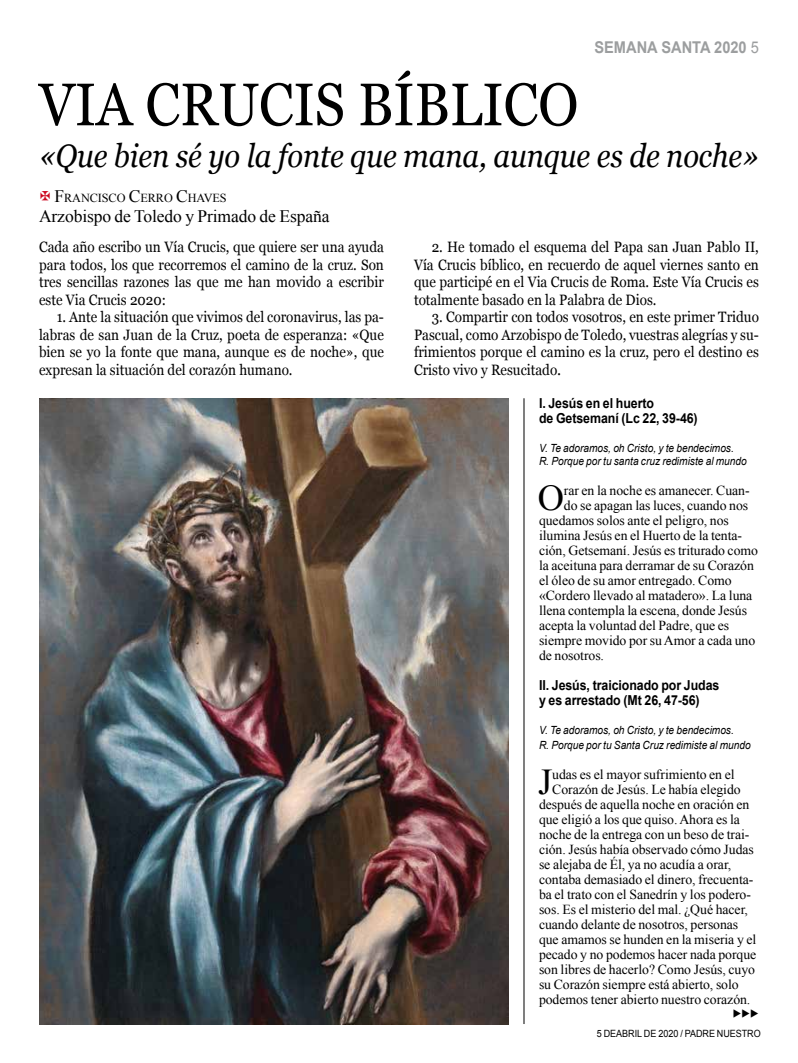
<style>
.page{position:relative;width:798px;height:1063px;background:#fff}
.page>*{position:absolute;margin:0;border:0;box-sizing:border-box;transform-origin:0 0}
.t1{font:60px "Georgia";color:#000;scale:.9 1}
.t2{font:36.38px "Times New Roman";color:#000}
.t3{font:italic 32.5px "Georgia";letter-spacing:-.005em;color:#000;scale:.9 1}
.t4{font:17.5px "Times New Roman";letter-spacing:-.005em;color:#000}
.t5{font:700 16.25px "Arial";color:#9c9e9f;scale:.9 1}
.t6{font:15px/17.5px "Georgia";color:#000;text-align:justify;scale:.9 1}
.t7{font:13.75px "Times New Roman";letter-spacing:-.005em;color:#000}
.t8{font:700 13.75px/15px "Arial";letter-spacing:-.005em;color:#000;scale:.9 1}
.t9{font:12.25px "Times New Roman";letter-spacing:-.005em;color:#000}
.t10{font:italic 11.25px/13.5px "Arial";color:#000;scale:.9 1}
.t11{font:10px "Arial";color:#000;scale:.9 1}
.t12{font:10px "Wingdings 3";color:#000}
.s1{font-weight:400}
.s2{font-size:17.5px}
</style>
<div class="page">
<hr style="left:523px;top:398px;width:1px;height:626px;background:#000">
<img style="left:39px;top:398px;width:470px;height:626px">
<p class="t5" style="left:594px;top:37px;width:184px">SEMANA SANTA 2020 <span class="s1">5</span></p>
<h1 class="t1" style="left:39px;top:61px;width:600px">VIA CRUCIS BÍBLICO</h1>
<h3 class="t3" style="left:39px;top:132px;width:801px">«Que bien sé yo la fonte que mana, aunque es de noche»</h3>
<p class="t9" style="left:54px;top:189px;width:174px"><span class="s2">F</span>RANCISCO <span class="s2">C</span>ERRO <span class="s2">C</span>HAVES</p>
<p class="t4" style="left:39px;top:204px;width:292px">Arzobispo de Toledo y Primado de España</p>
<p class="t6" style="left:39px;top:238px;width:384px">Cada año escribo un Vía Crucis, que quiere ser una ayuda para todos, los que recorremos el camino de la cruz. Son tres sencillas razones las que me han movido a escribir este Via Crucis 2020:</p>
<p class="t6" style="left:39px;top:308px;width:384px;text-indent:18px">1. Ante la situación que vivimos del coronavirus, las pa&shy;labras de san Juan de la Cruz, poeta de esperanza: «Que bien se yo la fonte que mana, aunque es de noche», que expresan la situación del corazón humano.</p>
<p class="t6" style="left:414px;top:238px;width:384px;text-indent:18px">2. He tomado el esquema del Papa san Juan Pablo II, Vía Crucis bíblico, en recuerdo de aquel viernes santo en que participé en el Via Crucis de Roma. Este Vía Crucis es totalmente basado en la Palabra de Dios.</p>
<p class="t6" style="left:414px;top:308px;width:384px;text-indent:18px">3. Compartir con todos vosotros, en este primer Triduo Pascual, como Arzobispo de Toledo, vuestras alegrías y su&shy;frimientos porque el camino es la cruz, pero el destino es Cristo vivo y Resucitado.</p>
<p class="t8" style="left:539px;top:396px;width:178px">I. Jesús en el huerto<br>de Getsemaní (Lc 22, 39-46)</p>
<p class="t10" style="left:539px;top:441px;width:232px">V. Te adoramos, oh Cristo, y te bendecimos.<br>R. Porque por tu santa cruz redimiste al mundo</p>
<h2 class="t2" style="left:537px;top:474px;width:28px">O</h2>
<p class="t7" style="left:563px;top:481px;width:187px">rar en la noche es amanecer. Cuan-</p>
<p class="t7" style="left:563px;top:496px;width:186px">do se apagan las luces, cuando nos</p>
<p class="t7" style="left:538px;top:511px;width:191px">quedamos solos ante el peligro, nos</p>
<p class="t7" style="left:538px;top:526px;width:204px">ilumina Jesús en el Huerto de la tenta-</p>
<p class="t7" style="left:538px;top:541px;width:220px">ción, Getsemaní. Jesús es triturado como</p>
<p class="t7" style="left:538px;top:556px;width:216px">la aceituna para derramar de su Corazón</p>
<p class="t7" style="left:538px;top:571px;width:194px">el óleo de su amor entregado. Como</p>
<p class="t7" style="left:538px;top:586px;width:215px">«Cordero llevado al matadero». La luna</p>
<p class="t7" style="left:538px;top:601px;width:209px">llena contempla la escena, donde Jesús</p>
<p class="t7" style="left:538px;top:616px;width:192px">acepta la voluntad del Padre, que es</p>
<p class="t7" style="left:538px;top:631px;width:218px">siempre movido por su Amor a cada uno</p>
<p class="t7" style="left:538px;top:646px;width:67px">de nosotros.</p>
<p class="t8" style="left:539px;top:678px;width:202px">II. Jesús, traicionado por Judas y es arrestado (Mt 26, 47-56)</p>
<p class="t10" style="left:539px;top:722px;width:237px;line-height:15px">V. Te adoramos, oh Cristo, y te bendecimos.<br>R. Porque por tu Santa Cruz redimiste al mundo</p>
<h2 class="t2" style="left:538px;top:757px;width:16px">J</h2>
<p class="t7" style="left:552px;top:765px;width:184px">udas es el mayor sufrimiento en el</p>
<p class="t7" style="left:552px;top:780px;width:190px">Corazón de Jesús. Le había elegido</p>
<p class="t7" style="left:538px;top:795px;width:212px">después de aquella noche en oración en</p>
<p class="t7" style="left:538px;top:810px;width:202px">que eligió a los que quiso. Ahora es la</p>
<p class="t7" style="left:538px;top:825px;width:212px">noche de la entrega con un beso de trai-</p>
<p class="t7" style="left:538px;top:840px;width:216px">ción. Jesús había observado cómo Judas</p>
<p class="t7" style="left:538px;top:855px;width:194px">se alejaba de Él, ya no acudía a orar,</p>
<p class="t7" style="left:538px;top:870px;width:216px">contaba demasiado el dinero, frecuenta-</p>
<p class="t7" style="left:538px;top:885px;width:213px">ba el trato con el Sanedrín y los podero-</p>
<p class="t7" style="left:538px;top:900px;width:210px">sos. Es el misterio del mal. ¿Qué hacer,</p>
<p class="t7" style="left:538px;top:915px;width:201px">cuando delante de nosotros, personas</p>
<p class="t7" style="left:538px;top:930px;width:219px">que amamos se hunden en la miseria y el</p>
<p class="t7" style="left:538px;top:945px;width:219px">pecado y no podemos hacer nada porque</p>
<p class="t7" style="left:538px;top:960px;width:217px">son libres de hacerlo? Como Jesús, cuyo</p>
<p class="t7" style="left:538px;top:975px;width:201px">su Corazón siempre está abierto, solo</p>
<p class="t7" style="left:538px;top:990px;width:213px">podemos tener abierto nuestro corazón.</p>
<p class="t12" style="left:732px;top:1007px;width:28px">◆◆◆</p>
<p class="t11" style="left:596px;top:1027px;width:184px">5 DEABRIL DE 2020 / PADRE NUESTRO</p>
</div>
